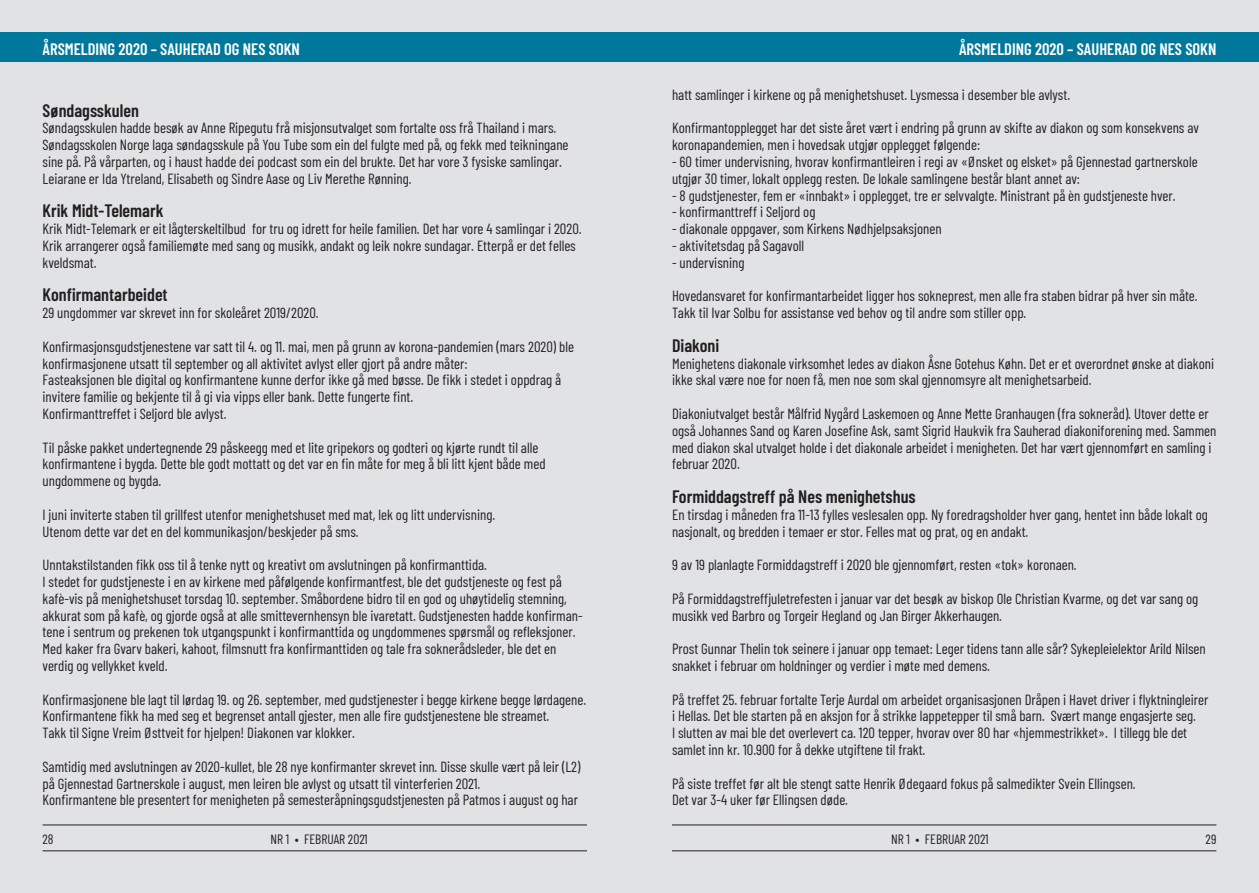
<style>
.page{position:relative;width:1259px;height:893px;background:#e1e2e4}
.page>*{position:absolute;margin:0;border:0;box-sizing:border-box;transform-origin:0 0}
.Brødtekst{font:600 18px "Barlow Condensed";color:#231f20}
.t1{font:600 16.5px "Barlow Condensed";color:#fff}
.Brødtekst-2{font:14.7px/16.8px "Barlow Condensed";color:#231f20}
.t2{font:13.5px "Barlow Condensed";color:#231f20}
</style>
<div class="page">
<div style="left:0;top:32px;width:1259px;height:30px;background:#00789c"></div>
<hr style="left:43px;top:851px;width:544px;height:1px;background:#231f20">
<hr style="left:672px;top:851px;width:544px;height:1px;background:#231f20">
<hr style="left:43px;top:825px;width:544px;height:1px;background:#231f20">
<hr style="left:672px;top:825px;width:544px;height:1px;background:#231f20">
<p class="t1" style="left:43px;top:37px;width:259px">ÅRSMELDING 2020 – SAUHERAD OG NES SOKN</p>
<p class="t1" style="left:959px;top:37px;width:259px">ÅRSMELDING 2020 – SAUHERAD OG NES SOKN</p>
<p class="Brødtekst" style="left:43px;top:97px;width:98px">Søndagsskulen</p>
<p class="Brødtekst-2" style="left:43px;top:119px;width:515px">Søndagsskulen hadde besøk av Anne Ripegutu frå misjonsutvalget som fortalte oss frå Thailand i mars.</p>
<p class="Brødtekst-2" style="left:43px;top:135px;width:527px">Søndagsskolen Norge laga søndagsskule på You Tube som ein del fulgte med på, og fekk med teikningane sine på. På vårparten, og i haust hadde dei podcast som ein del brukte. Det har vore 3 fysiske samlingar.<br>Leiarane er Ida Ytreland, Elisabeth og Sindre Aase og Liv Merethe Rønning.</p>
<p class="Brødtekst" style="left:43px;top:198px;width:122px">Krik Midt-Telemark</p>
<p class="Brødtekst-2" style="left:43px;top:219px;width:541px">Krik Midt-Telemark er eit lågterskeltilbud for tru og idrett for heile familien. Det har vore 4 samlingar i 2020.<br>Krik arrangerer også familiemøte med sang og musikk, andakt og leik nokre sundagar. Etterpå er det felles kveldsmat.</p>
<p class="Brødtekst" style="left:43px;top:282px;width:127px">Konfirmantarbeidet</p>
<p class="Brødtekst-2" style="left:43px;top:303px;width:278px">29 ungdommer var skrevet inn for skoleåret 2019/2020.</p>
<p class="Brødtekst-2" style="left:43px;top:337px;width:533px">Konfirmasjonsgudstjenestene var satt til 4. og 11. mai, men på grunn av korona-pandemien (mars 2020) ble konfirmasjonene utsatt til september og all aktivitet avlyst eller gjort på andre måter:</p>
<p class="Brødtekst-2" style="left:43px;top:371px;width:520px">Fasteaksjonen ble digital og konfirmantene kunne derfor ikke gå med bøsse. De fikk i stedet i oppdrag å invitere familie og bekjente til å gi via vipps eller bank. Dette fungerte fint.</p>
<p class="Brødtekst-2" style="left:43px;top:404px;width:185px">Konfirmanttreffet i Seljord ble avlyst.</p>
<p class="Brødtekst-2" style="left:43px;top:438px;width:497px">Til påske pakket undertegnende 29 påskeegg med et lite gripekors og godteri og kjørte rundt til alle</p>
<p class="Brødtekst-2" style="left:43px;top:455px;width:504px">konfirmantene i bygda. Dette ble godt mottatt og det var en fin måte for meg å bli litt kjent både med</p>
<p class="Brødtekst-2" style="left:43px;top:471px;width:120px">ungdommene og bygda.</p>
<p class="Brødtekst-2" style="left:43px;top:505px;width:454px">I juni inviterte staben til grillfest utenfor menighetshuset med mat, lek og litt undervisning.</p>
<p class="Brødtekst-2" style="left:43px;top:522px;width:318px">Utenom dette var det en del kommunikasjon/beskjeder på sms.</p>
<p class="Brødtekst-2" style="left:43px;top:555px;width:446px">Unntakstilstanden fikk oss til å tenke nytt og kreativt om avslutningen på konfirmanttida.</p>
<p class="Brødtekst-2" style="left:43px;top:572px;width:541px">I stedet for gudstjeneste i en av kirkene med påfølgende konfirmantfest, ble det gudstjeneste og fest på kafè-vis på menighetshuset torsdag 10. september. Småbordene bidro til en god og uhøytidelig stemning, akkurat som på kafè, og gjorde også at alle smittevernhensyn ble ivaretatt. Gudstjenesten hadde konfirman&shy;tene i sentrum og prekenen tok utgangspunkt i konfirmanttida og ungdommenes spørsmål og refleksjoner.<br>Med kaker fra Gvarv bakeri, kahoot, filmsnutt fra konfirmanttiden og tale fra soknerådsleder, ble det en verdig og vellykket kveld.</p>
<p class="Brødtekst-2" style="left:43px;top:690px;width:545px">Konfirmasjonene ble lagt til lørdag 19. og 26. september, med gudstjenester i begge kirkene begge lørdagene.<br>Konfirmantene fikk ha med seg et begrenset antall gjester, men alle fire gudstjenestene ble streamet.</p>
<p class="Brødtekst-2" style="left:43px;top:723px;width:314px">Takk til Signe Vreim Østtveit for hjelpen! Diakonen var klokker.</p>
<p class="Brødtekst-2" style="left:43px;top:757px;width:539px">Samtidig med avslutningen av 2020-kullet, ble 28 nye konfirmanter skrevet inn. Disse skulle vært på leir (L2) på Gjennestad Gartnerskole i august, men leiren ble avlyst og utsatt til vinterferien 2021.</p>
<p class="Brødtekst-2" style="left:43px;top:791px;width:537px">Konfirmantene ble presentert for menigheten på semesteråpningsgudstjenesten på Patmos i august og har</p>
<p class="Brødtekst-2" style="left:672px;top:85px;width:399px">hatt samlinger i kirkene og på menighetshuset. Lysmessa i desember ble avlyst.</p>
<p class="Brødtekst-2" style="left:672px;top:119px;width:528px">Konfirmantopplegget har det siste året vært i endring på grunn av skifte av diakon og som konsekvens av koronapandemien, men i hovedsak utgjør opplegget følgende:</p>
<p class="Brødtekst-2" style="left:672px;top:152px;width:527px">- 60 timer undervisning, hvorav konfirmantleiren i regi av «Ønsket og elsket» på Gjennestad gartnerskole utgjør 30 timer, lokalt opplegg resten. De lokale samlingene består blant annet av:</p>
<p class="Brødtekst-2" style="left:672px;top:186px;width:505px">- 8 gudstjenester, fem er «innbakt» i opplegget, tre er selvvalgte. Ministrant på èn gudstjeneste hver.</p>
<p class="Brødtekst-2" style="left:672px;top:203px;width:145px">- konfirmanttreff i Seljord og</p>
<p class="Brødtekst-2" style="left:672px;top:219px;width:271px">- diakonale oppgaver, som Kirkens Nødhjelpsaksjonen</p>
<p class="Brødtekst-2" style="left:672px;top:236px;width:134px">- aktivitetsdag på Sagavoll</p>
<p class="Brødtekst-2" style="left:672px;top:253px;width:74px">- undervisning</p>
<p class="Brødtekst-2" style="left:672px;top:287px;width:527px">Hovedansvaret for konfirmantarbeidet ligger hos sokneprest, men alle fra staben bidrar på hver sin måte.<br>Takk til Ivar Solbu for assistanse ved behov og til andre som stiller opp.</p>
<p class="Brødtekst" style="left:672px;top:332px;width:49px">Diakoni</p>
<p class="Brødtekst-2" style="left:672px;top:354px;width:543px">Menighetens diakonale virksomhet ledes av diakon Åsne Gotehus Køhn. Det er et overordnet ønske at diakoni ikke skal være noe for noen få, men noe som skal gjennomsyre alt menighetsarbeid.</p>
<p class="Brødtekst-2" style="left:672px;top:404px;width:546px">Diakoniutvalget består Målfrid Nygård Laskemoen og Anne Mette Granhaugen (fra sokneråd). Utover dette er også Johannes Sand og Karen Josefine Ask, samt Sigrid Haukvik fra Sauherad diakoniforening med. Sammen med diakon skal utvalget holde i det diakonale arbeidet i menigheten. Det har vært gjennomført en samling i februar 2020.</p>
<p class="Brødtekst" style="left:672px;top:484px;width:245px">Formiddagstreff på Nes menighetshus</p>
<p class="Brødtekst-2" style="left:672px;top:505px;width:537px">En tirsdag i måneden fra 11-13 fylles veslesalen opp. Ny foredragsholder hver gang, hentet inn både lokalt og nasjonalt, og bredden i temaer er stor. Felles mat og prat, og en andakt.</p>
<p class="Brødtekst-2" style="left:672px;top:555px;width:406px">9 av 19 planlagte Formiddagstreff i 2020 ble gjennomført, resten «tok» koronaen.</p>
<p class="Brødtekst-2" style="left:672px;top:589px;width:528px">På Formiddagstreffjuletrefesten i januar var det besøk av biskop Ole Christian Kvarme, og det var sang og musikk ved Barbro og Torgeir Hegland og Jan Birger Akkerhaugen.</p>
<p class="Brødtekst-2" style="left:672px;top:639px;width:535px">Prost Gunnar Thelin tok seinere i januar opp temaet: Leger tidens tann alle sår? Sykepleielektor Arild Nilsen snakket i februar om holdninger og verdier i møte med demens.</p>
<p class="Brødtekst-2" style="left:672px;top:690px;width:538px">På treffet 25. februar fortalte Terje Aurdal om arbeidet organisasjonen Dråpen i Havet driver i flyktningleirer i Hellas. Det ble starten på en aksjon for å strikke lappetepper til små barn. Svært mange engasjerte seg.<br>I slutten av mai ble det overlevert ca. 120 tepper, hvorav over 80 har «hjemmestrikket». I tillegg ble det samlet inn kr. 10.900 for å dekke utgiftene til frakt.</p>
<p class="Brødtekst-2" style="left:672px;top:774px;width:465px">På siste treffet før alt ble stengt satte Henrik Ødegaard fokus på salmedikter Svein Ellingsen.</p>
<p class="Brødtekst-2" style="left:672px;top:791px;width:178px">Det var 3-4 uker før Ellingsen døde.</p>
<p class="t2" style="left:43px;top:829px;width:13px">28</p>
<p class="t2" style="left:270px;top:829px;width:99px">NR 1 • FEBRUAR 2021</p>
<p class="t2" style="left:891px;top:829px;width:99px">NR 1 • FEBRUAR 2021</p>
<p class="t2" style="left:1205px;top:829px;width:12px">29</p>
</div>
